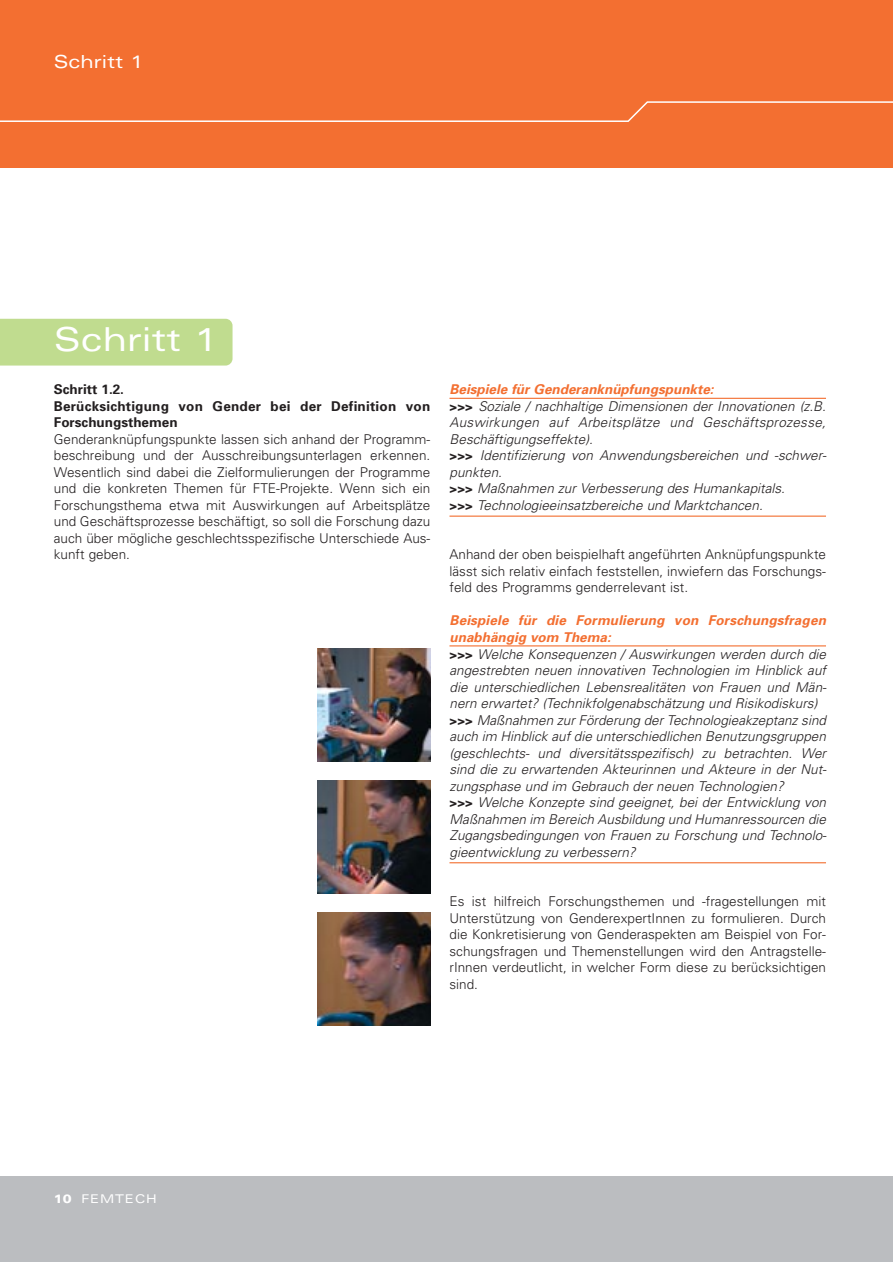
<style>
.page{position:relative;width:893px;height:1262px;background:#fff}
.page>*{position:absolute;margin:0;border:0;box-sizing:border-box;transform-origin:0 0}
.t1{font:expanded 33px "Univers";color:#fff}
.t2{font:expanded 18px "Univers";color:#fff}
.t3{font:italic 300 13.5px/16.5px "Univers";color:#231f20}
.t4{font:300 13.5px/16.5px "Univers";color:#231f20;text-align:justify}
.t5{font:700 13.5px/16.5px "Univers";letter-spacing:.015em;color:#231f20}
.t6{font:expanded 12px "Univers";letter-spacing:.075em;color:#fff}
.s1{font-weight:700;color:#f36f31}
.s2{font-weight:700;font-style:normal}
.s3{font-weight:900}
</style>
<div class="page">
<div style="left:0;top:319px;width:232px;height:46px;background:#c0dc8f"></div>
<div style="left:0;top:1176px;width:892px;height:85px;background:#bbbdc0"></div>
<div style="left:0;top:0;width:892px;height:168px;background:#f36f31"></div>
<hr style="left:449px;top:398px;width:377px;height:1px;background:#f36f31">
<hr style="left:449px;top:515px;width:377px;height:2px;background:#f36f31">
<hr style="left:449px;top:645px;width:377px;height:1px;background:#f36f31">
<hr style="left:449px;top:862px;width:377px;height:1px;background:#f36f31">
<svg style="left:0;top:101px;width:892px;height:21px"></svg>
<img style="left:317px;top:780px;width:113px;height:113px">
<img style="left:317px;top:912px;width:113px;height:113px">
<img style="left:317px;top:648px;width:113px;height:113px">
<h2 class="t2" style="left:54px;top:55px;width:91px">Schritt 1</h2>
<h1 class="t1" style="left:54px;top:327px;width:166px">Schritt 1</h1>
<p class="t5" style="left:54px;top:382px;width:378px">Schritt 1.2.<br>Berücksichtigung von Gender bei der Definition von<br>Forschungsthemen</p>
<p class="t4" style="left:54px;top:432px;width:378px">Genderanknüpfungspunkte lassen sich anhand der Programm&shy;beschreibung und der Ausschreibungsunterlagen erkennen.<br>Wesentlich sind dabei die Zielformulierungen der Programme und die konkreten Themen für FTE-Projekte. Wenn sich ein Forschungsthema etwa mit Auswirkungen auf Arbeitsplätze und Geschäftsprozesse beschäftigt, so soll die Forschung dazu auch über mögliche geschlechtsspezifische Unterschiede Aus&shy;kunft geben.</p>
<p class="t3" style="left:449px;top:382px;width:378px"><span class="s1">Beispiele für Genderanknüpfungspunkte:<br></span><span class="s2">&gt;&gt;&gt;</span> Soziale / nachhaltige Dimensionen der Innovationen (z.B.<br>Auswirkungen auf Arbeitsplätze und Geschäftsprozesse, Beschäftigungseffekte).<br><span class="s2">&gt;&gt;&gt;</span> Identifizierung von Anwendungsbereichen und -schwer&shy;punkten.<br><span class="s2">&gt;&gt;&gt;</span> Maßnahmen zur Verbesserung des Humankapitals.<br><span class="s2">&gt;&gt;&gt;</span> Technologieeinsatzbereiche und Marktchancen.</p>
<p class="t4" style="left:449px;top:547px;width:378px">Anhand der oben beispielhaft angeführten Anknüpfungspunkte lässt sich relativ einfach feststellen, inwiefern das Forschungs&shy;feld des Programms genderrelevant ist.</p>
<p class="t3" style="left:449px;top:613px;width:378px"><span class="s1">Beispiele für die Formulierung von Forschungsfragen unabhängig vom Thema:<br></span><span class="s2">&gt;&gt;&gt;</span> Welche Konsequenzen / Auswirkungen werden durch die angestrebten neuen innovativen Technologien im Hinblick auf die unterschiedlichen Lebensrealitäten von Frauen und Män&shy;nern erwartet? (Technikfolgenabschätzung und Risikodiskurs) <span class="s2">&gt;&gt;&gt;</span> Maßnahmen zur Förderung der Technologieakzeptanz sind auch im Hinblick auf die unterschiedlichen Benutzungsgruppen (geschlechts- und diversitätsspezifisch) zu betrachten. Wer sind die zu erwartenden Akteurinnen und Akteure in der Nut&shy;zungsphase und im Gebrauch der neuen Technologien?<br><span class="s2">&gt;&gt;&gt;</span> Welche Konzepte sind geeignet, bei der Entwicklung von Maßnahmen im Bereich Ausbildung und Humanressourcen die Zugangsbedingungen von Frauen zu Forschung und Technolo&shy;gieentwicklung zu verbessern?</p>
<p class="t4" style="left:449px;top:894px;width:378px">Es ist hilfreich Forschungsthemen und -fragestellungen mit Unterstützung von GenderexpertInnen zu formulieren. Durch die Konkretisierung von Genderaspekten am Beispiel von For&shy;schungsfragen und Themenstellungen wird den Antragstelle&shy;rInnen verdeutlicht, in welcher Form diese zu berücksichtigen sind.</p>
<p class="t6" style="left:54px;top:1194px;width:105px"><span class="s3">10</span> FEMTECH</p>
</div>
